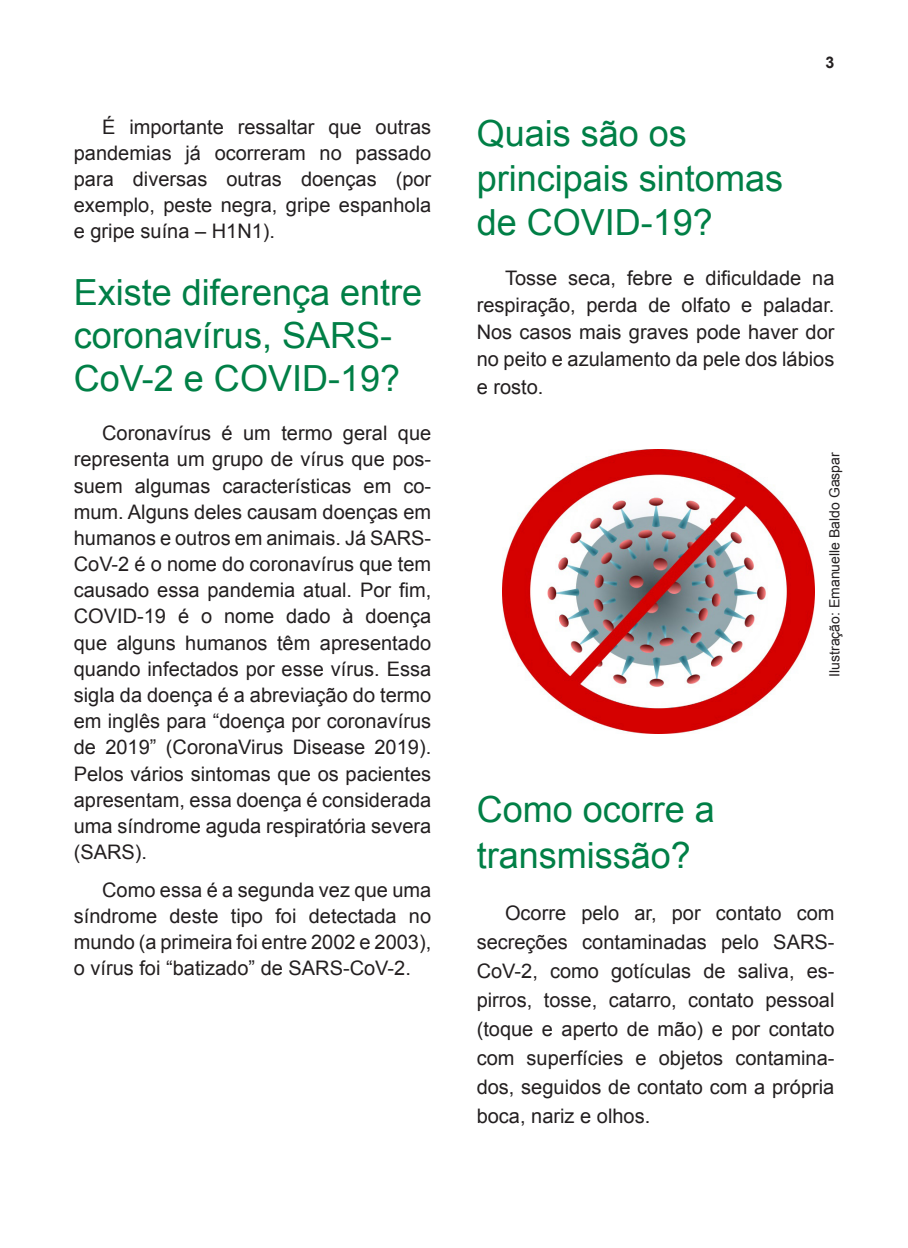
<style>
.page{position:relative;width:908px;height:1248px;background:#fff}
.page>*{position:absolute;margin:0;border:0;box-sizing:border-box;transform-origin:0 0}
.TITULO_1{font:36px/43.4px "Arial";color:#007f46}
.MIOLO{font:20px/26.2px "Arial";color:#231f20;text-align:justify}
.t1{font:700 16px "Arial";color:#231f20}
.CREDITO_FOTO{font:14px "Arial";color:#231f20}
</style>
<div class="page">
<img style="left:502px;top:449px;width:312px;height:284px">
<p class="MIOLO" style="left:74px;top:113px;width:359px;text-indent:28px">É importante ressaltar que outras pandemias já ocorreram no passado para diversas outras doenças (por exemplo, peste negra, gripe espanhola e gripe suína – H1N1).</p>
<p class="TITULO_1" style="left:74px;top:270px;width:350px">Existe diferença entre coronavírus, SARS-<br>CoV-2 e COVID-19?</p>
<p class="MIOLO" style="left:74px;top:420px;width:359px;text-indent:28px">Coronavírus é um termo geral que representa um grupo de vírus que pos&shy;suem algumas características em co&shy;mum. Alguns deles causam doenças em humanos e outros em animais. Já SARS-CoV-2 é o nome do coronavírus que tem causado essa pandemia atual. Por fim, COVID-19 é o nome dado à doença que alguns humanos têm apresentado quando infectados por esse vírus. Essa sigla da doença é a abreviação do termo em inglês para “doença por coronavírus de 2019” (CoronaVirus Disease 2019).<br>Pelos vários sintomas que os pacientes apresentam, essa doença é considerada uma síndrome aguda respiratória severa (SARS).</p>
<p class="MIOLO" style="left:74px;top:876px;width:359px;text-indent:28px">Como essa é a segunda vez que uma síndrome deste tipo foi detectada no mundo (a primeira foi entre 2002 e 2003), o vírus foi “batizado” de SARS-CoV-2.</p>
<p class="t1" style="left:825px;top:51px;width:10px">3</p>
<p class="TITULO_1" style="left:476px;top:111px;width:308px;line-height:44.4px">Quais são os principais sintomas de COVID-19?</p>
<p class="MIOLO" style="left:476px;top:264px;width:359px;line-height:27.2px;text-indent:28px">Tosse seca, febre e dificuldade na respiração, perda de olfato e paladar.<br>Nos casos mais graves pode haver dor no peito e azulamento da pele dos lábios e rosto.</p>
<p class="CREDITO_FOTO" style="left:824px;top:676px;width:226px;rotate:-90deg">Ilustração: Emanuelle Baldo Gaspar</p>
<p class="TITULO_1" style="left:476px;top:786px;width:240px;line-height:46.2px">Como ocorre a transmissão?</p>
<p class="MIOLO" style="left:476px;top:898px;width:359px;line-height:29px;text-indent:28px">Ocorre pelo ar, por contato com secreções contaminadas pelo SARS-CoV-2, como gotículas de saliva, es&shy;pirros, tosse, catarro, contato pessoal (toque e aperto de mão) e por contato com superfícies e objetos contamina&shy;dos, seguidos de contato com a própria boca, nariz e olhos.</p>
</div>
